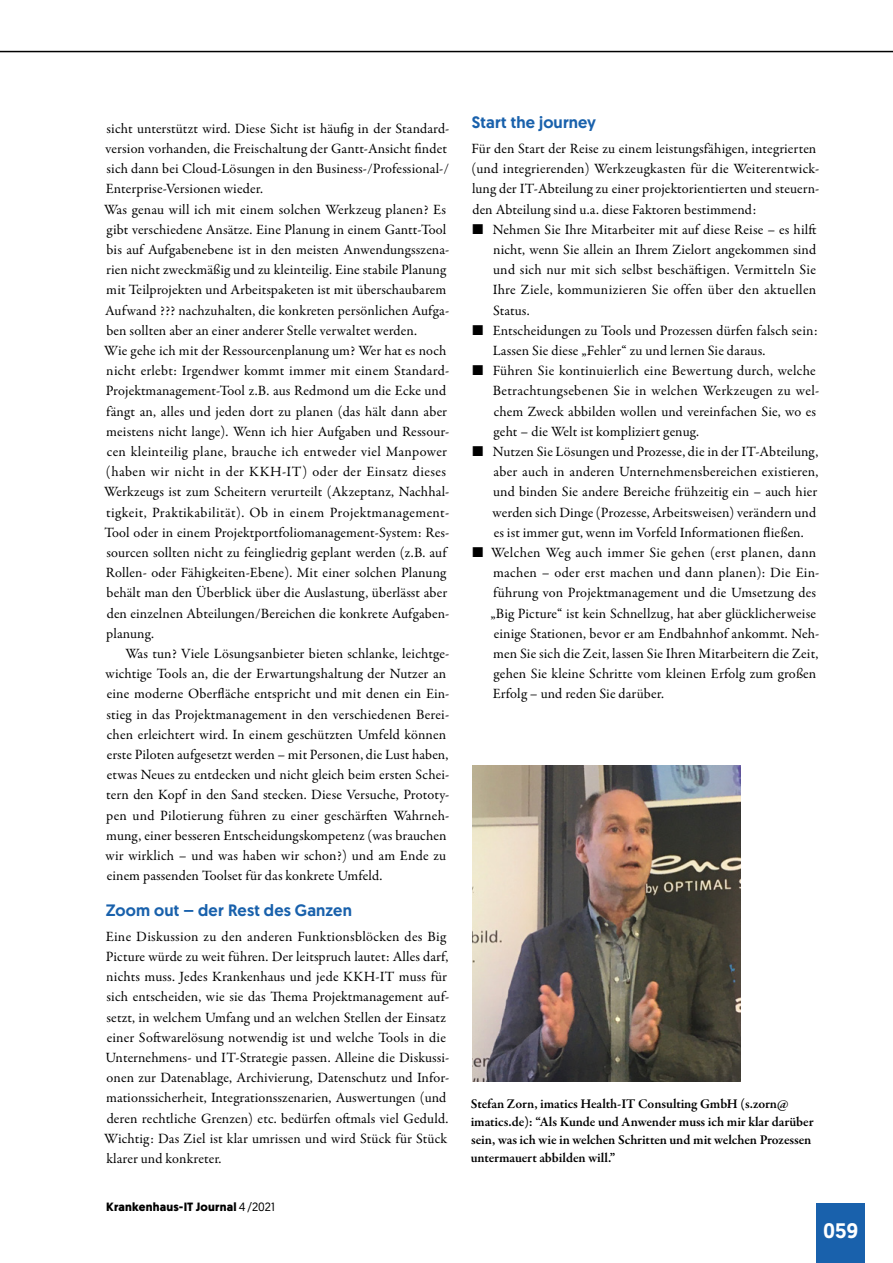
<style>
.page{position:relative;width:893px;height:1263px;background:#fff}
.page>*{position:absolute;margin:0;border:0;box-sizing:border-box;transform-origin:0 0}
.t1{font:500 21px "Geomanist";color:#fff}
.t2{font:500 16.5px "Geomanist";letter-spacing:.01em;color:#1961ac}
.t3{font:14.25px/20.2px "Garamond Premr Pro";letter-spacing:.01em;color:#000}
.t4{font:600 13.5px/18px "Garamond Premr Pro";letter-spacing:-.01em;color:#000}
.t5{font:700 12px "Geomanist";letter-spacing:.015em;color:#000}
.s1{font-weight:400}
</style>
<div class="page">
<div style="left:816px;top:1203px;width:49px;height:60px;background:#1961ac"></div>
<hr style="left:0;top:51px;width:893px;height:1px;background:#000">
<img style="left:472px;top:765px;width:268px;height:316px">
<p class="t3" style="left:104px;top:119px;width:347px">sicht unterstützt wird. Diese Sicht ist häufig in der Standard&shy;version vorhanden, die Freischaltung der Gantt-Ansicht findet sich dann bei Cloud-Lösungen in den Business-/Professional-/ Enterprise-Versionen wieder.<br>Was genau will ich mit einem solchen Werkzeug planen? Es gibt verschiedene Ansätze. Eine Planung in einem Gantt-Tool bis auf Aufgabenebene ist in den meisten Anwendungsszena&shy;rien nicht zweckmäßig und zu kleinteilig. Eine stabile Planung mit Teilprojekten und Arbeitspaketen ist mit überschaubarem Aufwand ??? nachzuhalten, die konkreten persönlichen Aufga&shy;ben sollten aber an einer anderer Stelle verwaltet werden.<br>Wie gehe ich mit der Ressourcenplanung um? Wer hat es noch nicht erlebt: Irgendwer kommt immer mit einem Standard-Projektmanagement-Tool z.B. aus Redmond um die Ecke und fängt an, alles und jeden dort zu planen (das hält dann aber meistens nicht lange). Wenn ich hier Aufgaben und Ressour&shy;cen kleinteilig plane, brauche ich entweder viel Manpower (haben wir nicht in der KKH-IT) oder der Einsatz dieses Werkzeugs ist zum Scheitern verurteilt (Akzeptanz, Nachhal&shy;tigkeit, Praktikabilität). Ob in einem Projektmanagement-Tool oder in einem Projektportfoliomanagement-System: Res&shy;sourcen sollten nicht zu feingliedrig geplant werden (z.B. auf Rollen- oder Fähigkeiten-Ebene). Mit einer solchen Planung behält man den Überblick über die Auslastung, überlässt aber den einzelnen Abteilungen/Bereichen die konkrete Aufgaben&shy;planung.</p>
<p class="t3" style="left:106px;top:644px;width:345px;text-indent:20px">Was tun? Viele Lösungsanbieter bieten schlanke, leichtge&shy;wichtige Tools an, die der Erwartungshaltung der Nutzer an eine moderne Oberfläche entspricht und mit denen ein Ein&shy;stieg in das Projektmanagement in den verschiedenen Berei&shy;chen erleichtert wird. In einem geschützten Umfeld können erste Piloten aufgesetzt werden – mit Personen, die Lust haben, etwas Neues zu entdecken und nicht gleich beim ersten Schei&shy;tern den Kopf in den Sand stecken. Diese Versuche, Prototy&shy;pen und Pilotierung führen zu einer geschärften Wahrneh&shy;mung, einer besseren Entscheidungskompetenz (was brauchen wir wirklich – und was haben wir schon?) und am Ende zu einem passenden Toolset für das konkrete Umfeld.</p>
<p class="t2" style="left:106px;top:899px;width:248px">Zoom out – der Rest des Ganzen</p>
<p class="t3" style="left:104px;top:926px;width:347px">Eine Diskussion zu den anderen Funktionsblöcken des Big Picture würde zu weit führen. Der leitspruch lautet: Alles darf, nichts muss. Jedes Krankenhaus und jede KKH-IT muss für sich entscheiden, wie sie das Thema Projektmanagement auf&shy;setzt, in welchem Umfang und an welchen Stellen der Einsatz einer Softwarelösung notwendig ist und welche Tools in die Unternehmens- und IT-Strategie passen. Alleine die Diskussi&shy;onen zur Datenablage, Archivierung, Datenschutz und Infor&shy;mationssicherheit, Integrationsszenarien, Auswertungen (und deren rechtliche Grenzen) etc. bedürfen oftmals viel Geduld.<br>Wichtig: Das Ziel ist klar umrissen und wird Stück für Stück klarer und konkreter.</p>
<p class="t5" style="left:106px;top:1199px;width:170px">Krankenhaus-IT Journal <span class="s1">4/2021</span></p>
<p class="t2" style="left:472px;top:112px;width:126px">Start the journey</p>
<p class="t3" style="left:471px;top:139px;width:349px">Für den Start der Reise zu einem leistungsfähigen, integrierten (und integrierenden) Werkzeugkasten für die Weiterentwick&shy;lung der IT-Abteilung zu einer projektorientierten und steuern&shy;den Abteilung sind u.a. diese Faktoren bestimmend:</p>
<p class="t3" style="left:493px;top:220px;width:325px;text-align:justify;text-indent:-20px">■ Nehmen Sie Ihre Mitarbeiter mit auf diese Reise – es hilft nicht, wenn Sie allein an Ihrem Zielort angekommen sind und sich nur mit sich selbst beschäftigen. Vermitteln Sie Ihre Ziele, kommunizieren Sie offen über den aktuellen Status.</p>
<p class="t3" style="left:493px;top:321px;width:326px;text-indent:-20px">■ Entscheidungen zu Tools und Prozessen dürfen falsch sein:<br>Lassen Sie diese „Fehler“ zu und lernen Sie daraus.</p>
<p class="t3" style="left:493px;top:361px;width:328px;text-indent:-20px">■ Führen Sie kontinuierlich eine Bewertung durch, welche Betrachtungsebenen Sie in welchen Werkzeugen zu wel&shy;chem Zweck abbilden wollen und vereinfachen Sie, wo es geht – die Welt ist kompliziert genug.</p>
<p class="t3" style="left:493px;top:442px;width:327px;text-indent:-20px">■ Nutzen Sie Lösungen und Prozesse, die in der IT-Abteilung, aber auch in anderen Unternehmensbereichen existieren, und binden Sie andere Bereiche frühzeitig ein – auch hier werden sich Dinge (Prozesse, Arbeitsweisen) verändern und es ist immer gut, wenn im Vorfeld Informationen fließen.</p>
<p class="t3" style="left:491px;top:543px;width:330px;text-indent:-18px">■ Welchen Weg auch immer Sie gehen (erst planen, dann machen – oder erst machen und dann planen): Die Ein&shy;führung von Projektmanagement und die Umsetzung des „Big Picture“ ist kein Schnellzug, hat aber glücklicherweise einige Stationen, bevor er am Endbahnhof ankommt. Neh&shy;men Sie sich die Zeit, lassen Sie Ihren Mitarbeitern die Zeit, gehen Sie kleine Schritte vom kleinen Erfolg zum großen Erfolg – und reden Sie darüber.</p>
<p class="t4" style="left:471px;top:1095px;width:344px">Stefan Zorn, imatics Health-IT Consulting GmbH (s.zorn@ imatics.de): “Als Kunde und Anwender muss ich mir klar darüber sein, was ich wie in welchen Schritten und mit welchen Prozessen untermauert abbilden will.”</p>
<h1 class="t1" style="left:823px;top:1216px;width:37px">059</h1>
</div>
